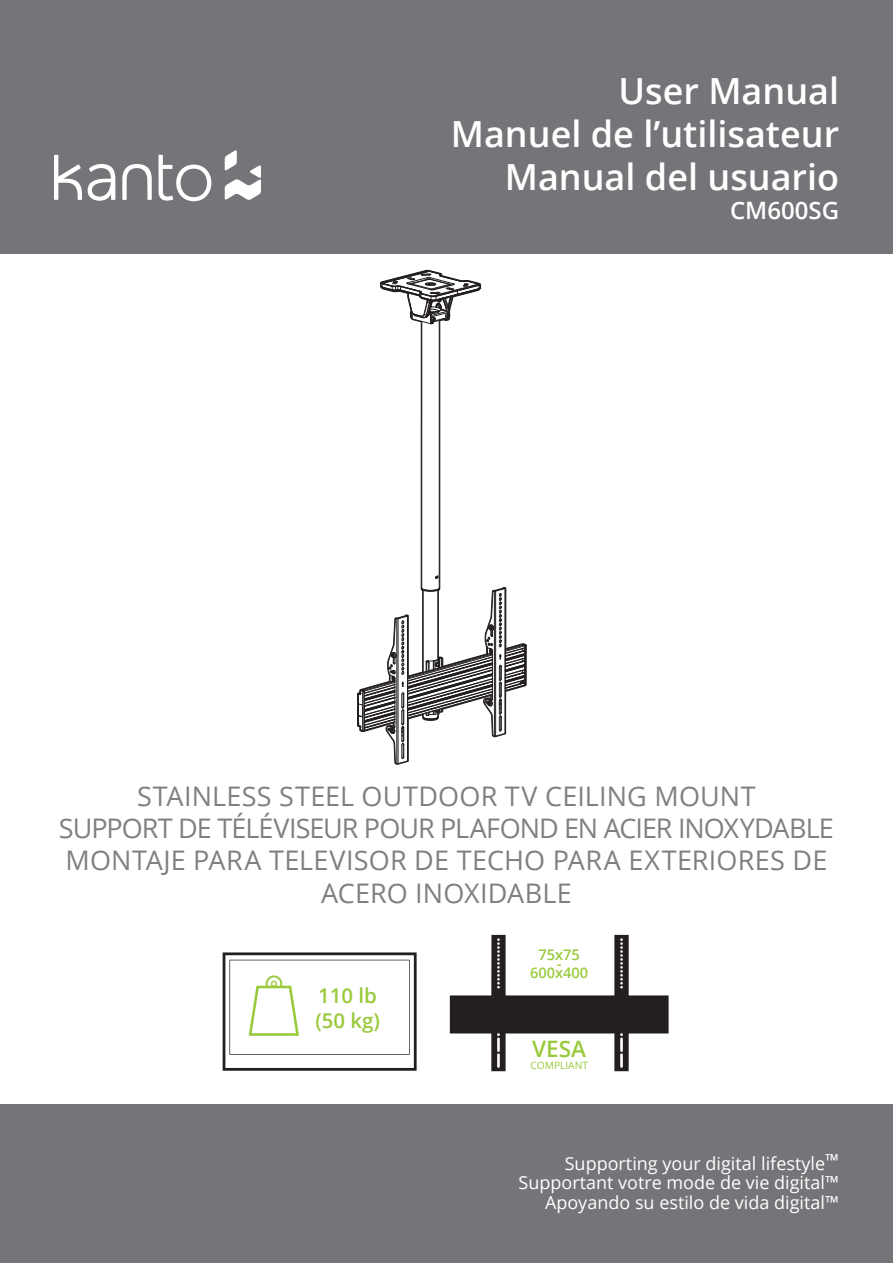
<style>
.page{position:relative;width:893px;height:1263px;background:#fff}
.page>*{position:absolute;margin:0;border:0;box-sizing:border-box;transform-origin:0 0}
.headline{font:600 36px "Open Sans";color:#fff}
.side_panel_info{font:27px/32.4px "Open Sans";letter-spacing:.005em;color:#807f83;text-align:center}
.side_panel_info-2{font:27px "Open Sans";letter-spacing:-.035em;color:#807f83}
.subhead{font:600 24px "Open Sans";color:#fff}
.t1{font:600 22.65px "Open Sans";color:#99ca3c}
.t2{font:600 20.4px/24.5px "Open Sans";color:#99ca3c}
.t3{font:18px/19.5px "Open Sans";color:#fff;text-align:right}
.t4{font:600 14.55px "Open Sans";color:#99ca3c}
.t5{font:10.2px "Open Sans";color:#99ca3c}
</style>
<div class="page">
<div style="left:0;top:0;width:893px;height:253px;background:#747578"></div>
<div style="left:0;top:1104px;width:893px;height:159px;background:#747578"></div>
<svg style="left:225px;top:150px;width:36px;height:50px"></svg>
<svg style="left:88px;top:164px;width:27px;height:37px"></svg>
<svg style="left:122px;top:164px;width:30px;height:36px"></svg>
<svg style="left:158px;top:155px;width:53px;height:46px"></svg>
<svg style="left:54px;top:155px;width:28px;height:45px"></svg>
<svg style="left:223px;top:952px;width:194px;height:119px"></svg>
<svg style="left:450px;top:935px;width:219px;height:136px"></svg>
<svg style="left:357px;top:270px;width:170px;height:495px"></svg>
<p class="headline" style="left:618px;top:66px;width:222px">User Manual</p>
<p class="headline" style="left:451px;top:109px;width:390px">Manuel de l’utilisateur</p>
<p class="headline" style="left:505px;top:152px;width:336px">Manual del usuario</p>
<p class="subhead" style="left:730px;top:194px;width:111px">CM600SG</p>
<p class="side_panel_info" style="left:137px;top:779px;width:620px">STAINLESS STEEL OUTDOOR TV CEILING MOUNT</p>
<p class="side_panel_info-2" style="left:59px;top:810px;width:776px">SUPPORT DE TÉLÉVISEUR POUR PLAFOND EN ACIER INOXYDABLE</p>
<p class="side_panel_info" style="left:66px;top:844px;width:763px">MONTAJE PARA TELEVISOR DE TECHO PARA EXTERIORES DE<br>ACERO INOXIDABLE</p>
<p class="t2" style="left:315px;top:983px;width:66px">110 lb (50 kg)</p>
<p class="t4" style="left:539px;top:945px;width:43px">75x75</p>
<p class="t4" style="left:557px;top:954px;width:6px">-</p>
<p class="t4" style="left:530px;top:963px;width:59px">600x400</p>
<p class="t1" style="left:532px;top:1033px;width:56px">VESA</p>
<p class="t5" style="left:530px;top:1058px;width:59px">COMPLIANT</p>
<p class="t3" style="left:518px;top:1153px;width:322px">Supporting your digital lifestyle™<br>Supportant votre mode de vie digital™<br>Apoyando su estilo de vida digital™</p>
</div>
